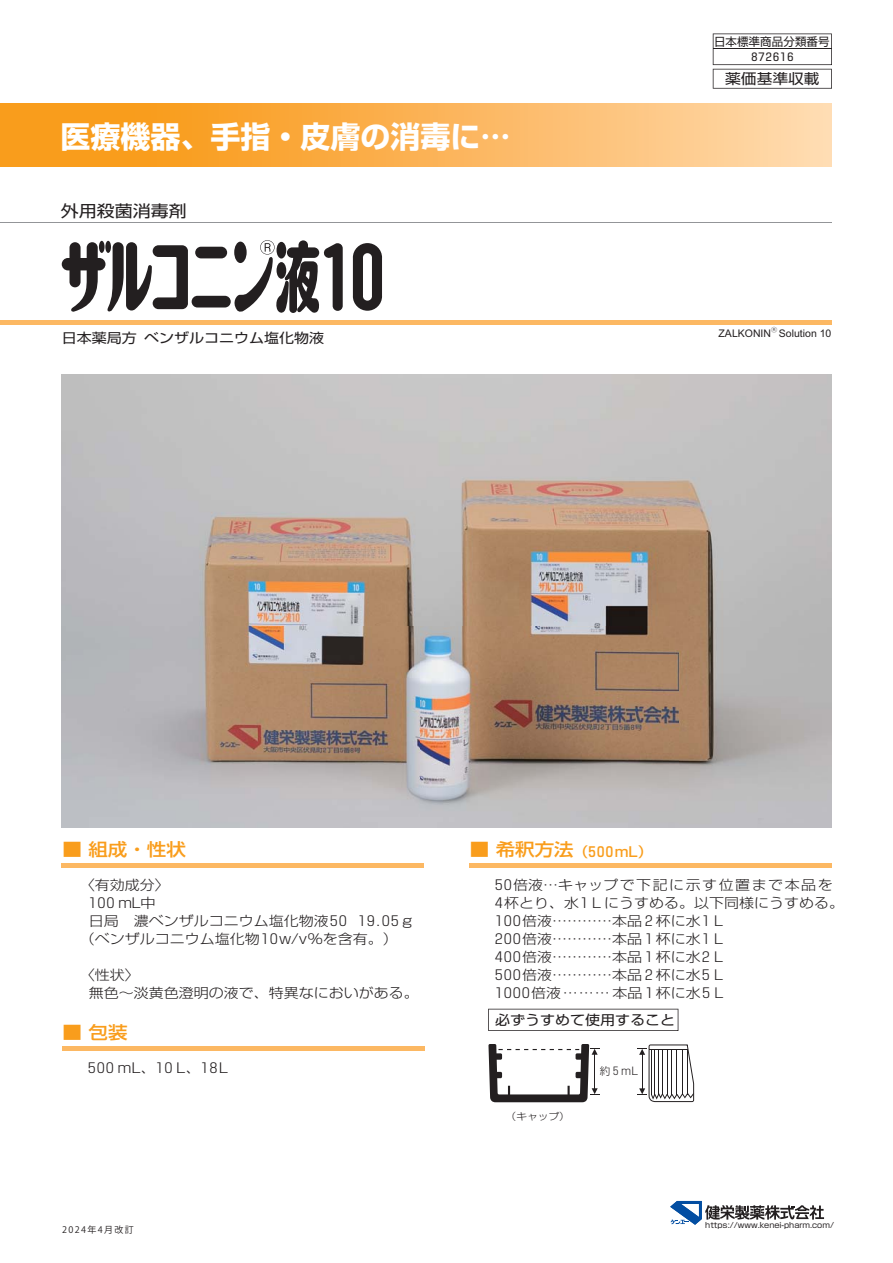
<style>
.page{position:relative;width:893px;height:1263px;background:#fff}
.page>*{position:absolute;margin:0;border:0;box-sizing:border-box;transform-origin:0 0}
.t1{font:30px "Shin Go Pr 5 Bold 90 msp RKSJ H";color:#fff}
.t2{font:17.55px "Shin Go Pr 5 Medium 90 msp RKSJ H";color:#f99d1c;scale:1.11 1}
.t3{font:16.2px "Shin Go Pr 5 Regular 90 msp RKSJ H";color:#231f20;scale:1.11 1}
.t4{font:14.1px "Shin Go Pr 5 Regular 90 msp RKSJ H";color:#231f20;scale:1.11 1}
.t5{font:13.65px "Shin Go Pr 5 Medium 90 msp RKSJ H";color:#f99d1c;scale:1.07 1}
.t6{font:13.5px/18px "Shin Go Pr 5 Light 90 msp RKSJ H";color:#231f20;scale:1.11 1}
.t7{font:13.5px "Shin Go Pr 5 Regular 90 msp RKSJ H";color:#231f20;scale:1.11 1}
.t8{font:11.55px "Shin Go Pr 5 Regular 90 msp RKSJ H";letter-spacing:.01em;color:#231f20}
.t9{font:10.8px "Shin Go Pr 5 Regular 90 msp RKSJ H";color:#231f20;scale:1.11 1}
.t10{font:10.65px "Shin Go Pr 5 Light 90 msp RKSJ H";color:#231f20}
.t11{font:10.5px "Arial";color:#231f20}
.t12{font:9.6px "Shin Go Pr 5 Light 90 msp RKSJ H";color:#231f20;scale:1.11 1}
.t13{font:9px "Koz Go Pr 6 N Regular 90 msp RKSJ H";letter-spacing:.15em;color:#231f20}
.t14{font:7.65px "Shin Go Pr 5 Regular 90 msp RKSJ H";color:#231f20;scale:1.06 1}
.t15{font:6.15px "Koz Go Pro Regular 90 msp RKSJ H";color:#231f20}
.s1{font-size:17.55px}
</style>
<div class="page">
<hr style="left:62px;top:864px;width:362px;height:4px;background:#fcb863">
<hr style="left:469px;top:864px;width:363px;height:4px;background:#fcb863">
<div style="left:62px;top:1046px;width:362px;height:5px;background:#fcb863"></div>
<svg style="left:353px;top:243px;width:29px;height:68px"></svg>
<div style="left:195px;top:247px;width:32px;height:11px;background:#231f20;border-radius:6px"></div>
<div style="left:192px;top:296px;width:39px;height:11px;background:#231f20;border-radius:6px"></div>
<svg style="left:234px;top:240px;width:109px;height:73px"></svg>
<svg style="left:62px;top:242px;width:126px;height:70px"></svg>
<div style="left:99px;top:241px;width:6px;height:12px;background:#231f20;border-radius:50%"></div>
<div style="left:105px;top:241px;width:6px;height:12px;background:#231f20;border-radius:50%"></div>
<svg style="left:637px;top:1044px;width:57px;height:58px"></svg>
<svg style="left:488px;top:1044px;width:111px;height:58px"></svg>
<hr style="left:649px;top:1049px;width:39px;height:1px;background:#231f20">
<div style="left:0;top:320px;width:831px;height:5px;background:#fcb863"></div>
<svg style="left:488px;top:1009px;width:190px;height:22px"></svg>
<svg style="left:670px;top:1201px;width:154px;height:24px"></svg>
<img style="left:0;top:103px;width:831px;height:64px">
<img style="left:62px;top:375px;width:769px;height:453px">
<svg style="left:712px;top:33px;width:120px;height:56px"></svg>
<hr style="left:0;top:222px;width:831px;height:1px;background:#939598">
<p class="t8" style="left:714px;top:37px;width:117px">日本標準商品分類番号</p>
<p class="t9" style="left:751px;top:53px;width:39px">872616</p>
<h1 class="t1" style="left:60px;top:125px;width:451px">医療機器、手指・皮膚の消毒に…</h1>
<p class="t3" style="left:61px;top:204px;width:115px">外用殺菌消毒剤</p>
<p class="t4" style="left:725px;top:74px;width:87px">薬価基準収載</p>
<p class="t7" style="left:62px;top:332px;width:238px">日本薬局方 ベンザルコニウム塩化物液</p>
<p class="t11" style="left:719px;top:328px;width:54px">ZALKONIN</p>
<p class="t15" style="left:771px;top:328px;width:8px">Ⓡ</p>
<p class="t11" style="left:779px;top:328px;width:54px">Solution 10</p>
<p class="t2" style="left:62px;top:843px;width:113px">■ 組成・性状</p>
<p class="t5" style="left:470px;top:846px;width:172px"><span class="s1">■ 希釈方法</span>（500mL）</p>
<p class="t6" style="left:80px;top:878px;width:83px">〈有効成分〉</p>
<p class="t6" style="left:89px;top:896px;width:62px">100 mL中</p>
<p class="t6" style="left:89px;top:914px;width:293px">日局　濃ベンザルコニウム塩化物液50 19.05 g</p>
<p class="t6" style="left:80px;top:932px;width:288px">（ベンザルコニウム塩化物10w/v％を含有。）</p>
<p class="t6" style="left:89px;top:968px;width:299px;text-indent:-9px">〈性状〉<br>無色～淡黄色澄明の液で、特異なにおいがある。</p>
<p class="t6" style="left:495px;top:878px;width:316px">50倍液…キャップで下記に示す位置まで本品を<br>4杯とり、水1Ｌにうすめる。以下同様にうすめる。<br>100倍液…………本品 2 杯に水1Ｌ<br>200倍液…………本品 1 杯に水1Ｌ<br>400倍液…………本品 1 杯に水2Ｌ<br>500倍液…………本品 2 杯に水5Ｌ<br>1000倍液………本品1杯に水5Ｌ</p>
<p class="t7" style="left:495px;top:1014px;width:164px">必ずうすめて使用すること</p>
<p class="t2" style="left:63px;top:1026px;width:60px">■ 包装</p>
<p class="t6" style="left:88px;top:1061px;width:128px">500 mL、10 L、18L</p>
<p class="t10" style="left:600px;top:1066px;width:40px">約5mL</p>
<p class="t13" style="left:62px;top:1226px;width:73px">2024年4月改訂</p>
<p class="t12" style="left:506px;top:1112px;width:59px">（キャップ）</p>
<p class="t14" style="left:705px;top:1222px;width:123px">https://www.kenei-pharm.com/</p>
</div>
